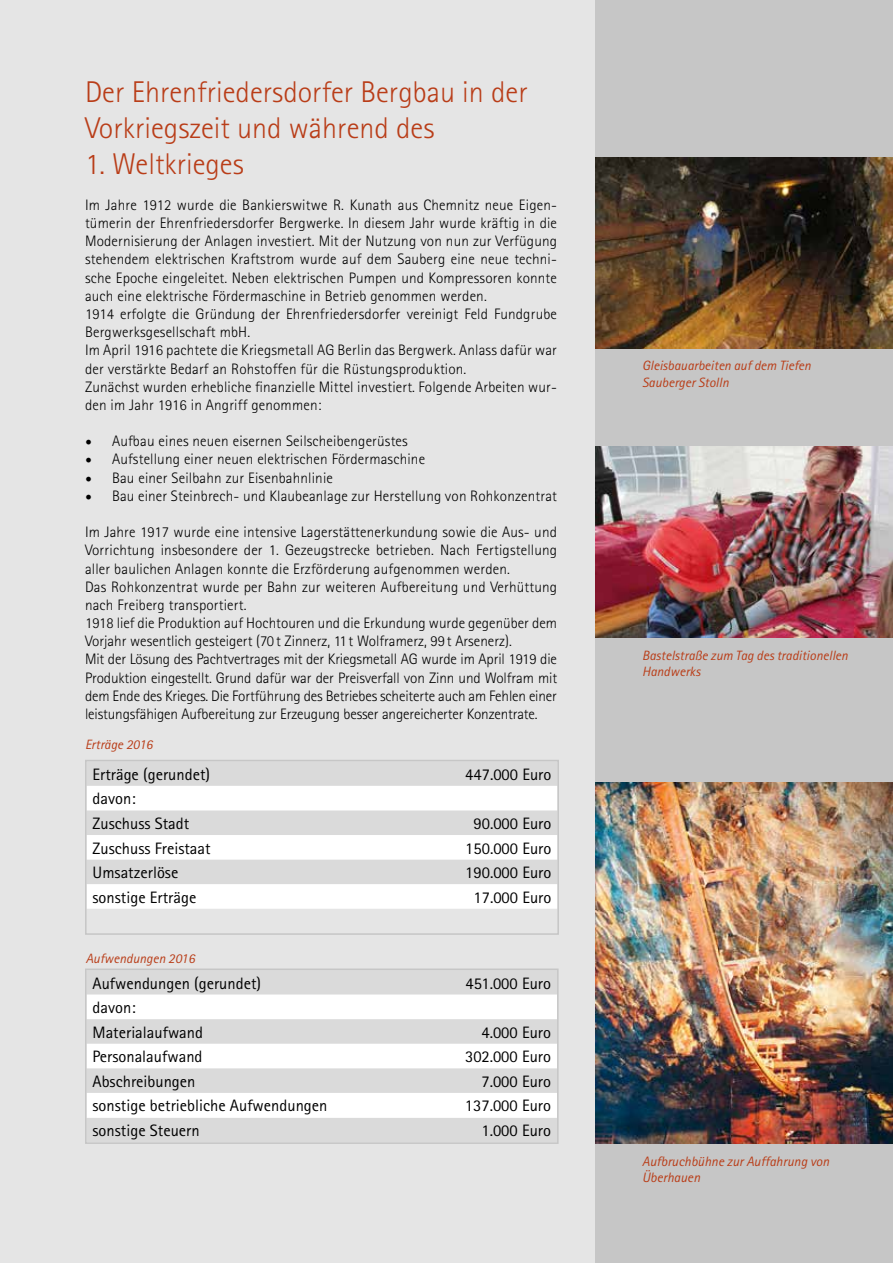
<style>
.page{position:relative;width:893px;height:1263px;background:#e5e5e5}
.page>*{position:absolute;margin:0;border:0;box-sizing:border-box;transform-origin:0 0}
.t1{font:300 30px/36px "Agfa Rotis Sans Serif";color:#b93d18}
.t2{font:16.5px/24.6px "Agfa Rotis Sans Serif";color:#000}
.t3{font:300 15.15px/18.1px "Agfa Rotis Sans Serif";letter-spacing:.01em;color:#000}
.t4{font:italic 13.65px/16.4px "Agfa Rotis Sans Serif";color:#b93d18}
.t5{font:italic 13.5px/16.2px "Agfa Rotis Sans Serif";color:#b93d18}
.s1{font-family:"Minion Pro";font-weight:400;font-size:18px}
</style>
<div class="page">
<div style="left:595px;top:0;width:298px;height:1263px;background:#c6c6c6"></div>
<img style="left:595px;top:782px;width:298px;height:362px">
<img style="left:595px;top:157px;width:298px;height:192px">
<img style="left:595px;top:446px;width:298px;height:192px">
<div style="left:88px;top:763px;width:468px;height:22px;background:#dadada"></div>
<svg style="left:88px;top:786px;width:468px;height:123px;fill:#fff"></svg>
<div style="left:85px;top:760px;width:474px;height:175px;border:2px solid #c6c6c6"></div>
<div style="left:88px;top:971px;width:468px;height:170px;background:#dadada"></div>
<svg style="left:88px;top:994px;width:468px;height:124px;fill:#fff"></svg>
<div style="left:85px;top:968px;width:474px;height:176px;border:2px solid #c6c6c6"></div>
<h1 class="t1" style="left:85px;top:73px;width:444px">Der Ehrenfriedersdorfer Bergbau in der<br>Vorkriegszeit und während des</h1>
<h1 class="t1" style="left:85px;top:145px;width:160px">1. Weltkrieges</h1>
<p class="t3" style="left:85px;top:196px;width:474px">Im Jahre 1912 wurde die Bankierswitwe R. Kunath aus Chemnitz neue Eigen&shy;tümerin der Ehrenfriedersdorfer Bergwerke. In diesem Jahr wurde kräftig in die Modernisierung der Anlagen investiert. Mit der Nutzung von nun zur Verfügung stehendem elektrischen Kraftstrom wurde auf dem Sauberg eine neue techni&shy;sche Epoche eingeleitet. Neben elektrischen Pumpen und Kompressoren konnte auch eine elektrische Fördermaschine in Betrieb genommen werden.<br>1914 erfolgte die Gründung der Ehrenfriedersdorfer vereinigt Feld Fundgrube Bergwerksgesellschaft mbH.<br>Im April 1916 pachtete die Kriegsmetall AG Berlin das Bergwerk. Anlass dafür war der verstärkte Bedarf an Rohstoffen für die Rüstungsproduktion.<br>Zunächst wurden erhebliche finanzielle Mittel investiert. Folgende Arbeiten wur&shy;den im Jahr 1916 in Angriff genommen:</p>
<p class="t3" style="left:85px;top:432px;width:324px"><span class="s1">•</span> Aufbau eines neuen eisernen Seilscheibengerüstes</p>
<p class="t3" style="left:85px;top:450px;width:342px"><span class="s1">•</span> Aufstellung einer neuen elektrischen Fördermaschine</p>
<p class="t3" style="left:85px;top:468px;width:249px"><span class="s1">•</span> Bau einer Seilbahn zur Eisenbahnlinie</p>
<p class="t3" style="left:85px;top:487px;width:473px"><span class="s1">•</span> Bau einer Steinbrech- und Klaubeanlage zur Herstellung von Rohkonzentrat</p>
<p class="t3" style="left:85px;top:523px;width:474px">Im Jahre 1917 wurde eine intensive Lagerstättenerkundung sowie die Aus- und Vorrichtung insbesondere der 1. Gezeugstrecke betrieben. Nach Fertigstellung aller baulichen Anlagen konnte die Erzförderung aufgenommen werden.<br>Das Rohkonzentrat wurde per Bahn zur weiteren Aufbereitung und Verhüttung nach Freiberg transportiert.<br>1918 lief die Produktion auf Hochtouren und die Erkundung wurde gegenüber dem Vorjahr wesentlich gesteigert (70 t Zinnerz, 11 t Wolframerz, 99 t Arsenerz).<br>Mit der Lösung des Pachtvertrages mit der Kriegsmetall AG wurde im April 1919 die Produktion eingestellt. Grund dafür war der Preisverfall von Zinn und Wolfram mit dem Ende des Krieges. Die Fortführung des Betriebes scheiterte auch am Fehlen einer leistungsfähigen Aufbereitung zur Erzeugung besser angereicherter Konzentrate.</p>
<p class="t5" style="left:85px;top:737px;width:69px">Erträge 2016</p>
<p class="t2" style="left:93px;top:762px;width:119px">Erträge (gerundet)</p>
<p class="t2" style="left:465px;top:762px;width:88px">447.000 Euro</p>
<p class="t2" style="left:93px;top:786px;width:98px">davon:<br>Zuschuss Stadt</p>
<p class="t2" style="left:473px;top:811px;width:79px">90.000 Euro</p>
<p class="t2" style="left:93px;top:835px;width:120px">Zuschuss Freistaat</p>
<p class="t2" style="left:465px;top:835px;width:88px">150.000 Euro</p>
<p class="t2" style="left:93px;top:860px;width:87px">Umsatzerlöse</p>
<p class="t2" style="left:465px;top:860px;width:88px">190.000 Euro</p>
<p class="t2" style="left:93px;top:885px;width:105px">sonstige Erträge</p>
<p class="t2" style="left:473px;top:885px;width:79px">17.000 Euro</p>
<p class="t5" style="left:86px;top:950px;width:110px">Aufwendungen 2016</p>
<p class="t2" style="left:93px;top:970px;width:170px">Aufwendungen (gerundet)</p>
<p class="t2" style="left:466px;top:970px;width:87px">451.000 Euro</p>
<p class="t2" style="left:93px;top:995px;width:112px">davon:<br>Materialaufwand</p>
<p class="t2" style="left:481px;top:1020px;width:71px">4.000 Euro</p>
<p class="t2" style="left:93px;top:1044px;width:111px">Personalaufwand</p>
<p class="t2" style="left:465px;top:1044px;width:87px">302.000 Euro</p>
<p class="t2" style="left:93px;top:1069px;width:104px">Abschreibungen</p>
<p class="t2" style="left:481px;top:1069px;width:71px">7.000 Euro</p>
<p class="t2" style="left:93px;top:1093px;width:236px">sonstige betriebliche Aufwendungen</p>
<p class="t2" style="left:465px;top:1093px;width:88px">137.000 Euro</p>
<p class="t2" style="left:93px;top:1118px;width:109px">sonstige Steuern</p>
<p class="t2" style="left:481px;top:1118px;width:71px">1.000 Euro</p>
<p class="t5" style="left:642px;top:358px;width:170px">Gleisbauarbeiten auf dem Tiefen<br>Sauberger Stolln</p>
<p class="t5" style="left:642px;top:647px;width:207px">Bastelstraße zum Tag des traditionellen<br>Handwerks</p>
<p class="t4" style="left:642px;top:1153px;width:189px">Aufbruchbühne zur Auffahrung von<br>Überhauen</p>
</div>
